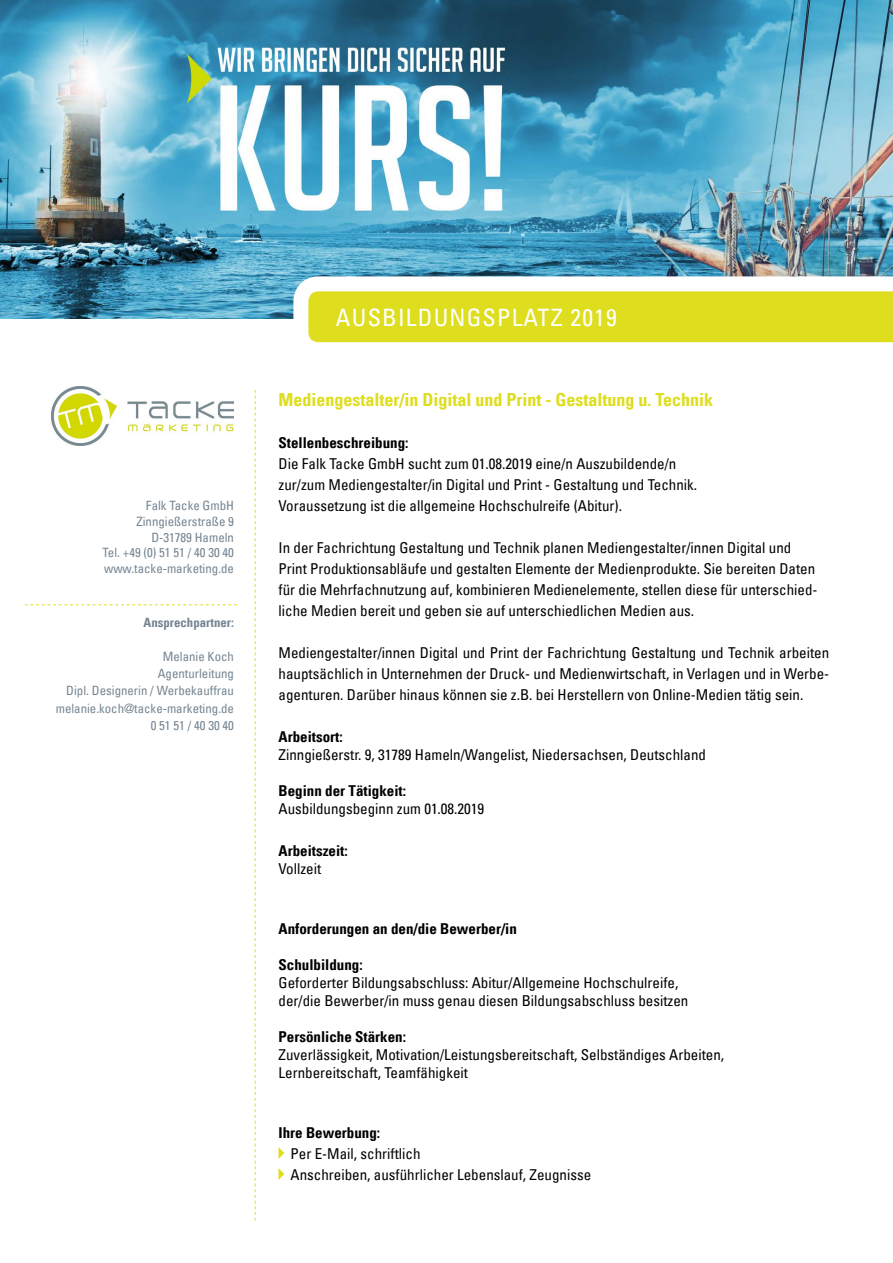
<style>
.page{position:relative;width:893px;height:1263px;background:#fff}
.page>*{position:absolute;margin:0;border:0;box-sizing:border-box;transform-origin:0 0}
.t1{font:condensed 24px "Univers LT";letter-spacing:.05em;color:#fff}
.t2{font:700 condensed 18px "Univers LT";color:#dedd1e}
.t3{font:condensed 15px/21px "Univers LT";color:#000}
.t4{font:700 condensed 15px "Univers LT";color:#000}
.t5{font:condensed 12.9px/15.6px "Univers LT";color:#758592;text-align:right}
.t6{font:700 condensed 12.9px "Univers LT";color:#758592}
</style>
<div class="page">
<img style="left:0;top:0;width:893px;height:319px">
<svg style="left:286px;top:269px;width:607px;height:74px"></svg>
<svg style="left:25px;top:604px;width:212px;height:1px"></svg>
<svg style="left:279px;top:1147px;width:5px;height:12px"></svg>
<svg style="left:279px;top:1168px;width:5px;height:12px"></svg>
<svg style="left:255px;top:390px;width:1px;height:830px"></svg>
<img style="left:51px;top:386px;width:183px;height:59px">
<p class="t5" style="left:103px;top:498px;width:133px">Falk Tacke GmbH<br>Zinngießerstraße 9<br>D-31789 Hameln<br>Tel. +49 (0) 51 51 / 40 30 40 www.tacke-marketing.de</p>
<p class="t6" style="left:144px;top:614px;width:92px">Ansprechpartner:</p>
<p class="t5" style="left:56px;top:648px;width:180px;line-height:17.1px">Melanie Koch<br>Agenturleitung<br>Dipl. Designerin / Werbekauffrau melanie.koch@tacke-marketing.de<br>0 51 51 / 40 30 40</p>
<h1 class="t1" style="left:336px;top:302px;width:282px">AUSBILDUNGSPLATZ 2019</h1>
<p class="t2" style="left:279px;top:388px;width:436px">Mediengestalter/in Digital und Print - Gestaltung u. Technik</p>
<p class="t4" style="left:279px;top:433px;width:132px">Stellenbeschreibung:</p>
<p class="t3" style="left:279px;top:453px;width:420px">Die Falk Tacke GmbH sucht zum 01.08.2019 eine/n Auszubildende/n zur/zum Mediengestalter/in Digital und Print - Gestaltung und Technik.<br>Voraussetzung ist die allgemeine Hochschulreife (Abitur).</p>
<p class="t3" style="left:279px;top:537px;width:541px">In der Fachrichtung Gestaltung und Technik planen Mediengestalter/innen Digital und Print Produktionsabläufe und gestalten Elemente der Medienprodukte. Sie bereiten Daten für die Mehrfachnutzung auf, kombinieren Medienelemente, stellen diese für unterschied&shy;liche Medien bereit und geben sie auf unterschiedlichen Medien aus.</p>
<p class="t3" style="left:279px;top:642px;width:552px;text-align:justify">Mediengestalter/innen Digital und Print der Fachrichtung Gestaltung und Technik arbeiten hauptsächlich in Unternehmen der Druck- und Medienwirtschaft, in Verlagen und in Werbe&shy;agenturen. Darüber hinaus können sie z.B. bei Herstellern von Online-Medien tätig sein.</p>
<p class="t4" style="left:279px;top:727px;width:66px">Arbeitsort:</p>
<p class="t3" style="left:279px;top:744px;width:429px">Zinngießerstr. 9, 31789 Hameln/Wangelist, Niedersachsen, Deutschland</p>
<p class="t4" style="left:279px;top:781px;width:129px">Beginn der Tätigkeit:</p>
<p class="t3" style="left:279px;top:798px;width:207px">Ausbildungsbeginn zum 01.08.2019</p>
<p class="t4" style="left:279px;top:841px;width:71px">Arbeitszeit:</p>
<p class="t3" style="left:279px;top:858px;width:44px">Vollzeit</p>
<p class="t4" style="left:279px;top:919px;width:240px">Anforderungen an den/die Bewerber/in</p>
<p class="t4" style="left:279px;top:955px;width:86px">Schulbildung:</p>
<p class="t3" style="left:279px;top:973px;width:411px;line-height:18px">Geforderter Bildungsabschluss: Abitur/Allgemeine Hochschulreife, der/die Bewerber/in muss genau diesen Bildungsabschluss besitzen</p>
<p class="t4" style="left:279px;top:1027px;width:129px">Persönliche Stärken:</p>
<p class="t3" style="left:279px;top:1045px;width:447px;line-height:18px">Zuverlässigkeit, Motivation/Leistungsbereitschaft, Selbständiges Arbeiten,<br>Lernbereitschaft, Teamfähigkeit</p>
<p class="t4" style="left:279px;top:1123px;width:103px">Ihre Bewerbung:</p>
<p class="t3" style="left:291px;top:1143px;width:302px">Per E-Mail, schriftlich<br>Anschreiben, ausführlicher Lebenslauf, Zeugnisse</p>
</div>
